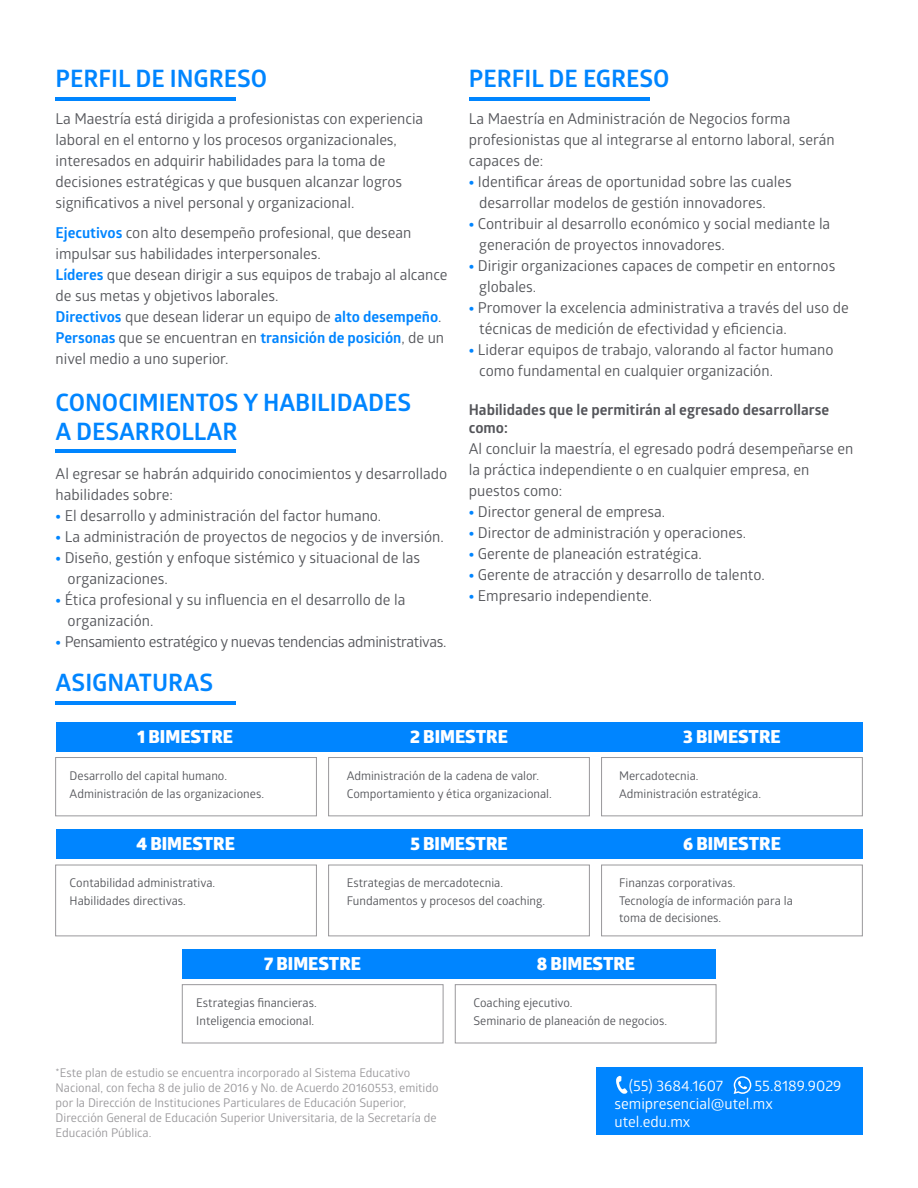
<style>
.page{position:relative;width:918px;height:1188px;background:#fff}
.page>*{position:absolute;margin:0;border:0;box-sizing:border-box;transform-origin:0 0}
.t1{font:700 24px/28.8px "Glober";color:#0085ff}
.t2{font:800 18px "Glober";color:#fff}
.t3{font:15px/21px "Glober";color:#54555a}
.t4{font:15px/18px "Glober";color:#fff}
.t5{font:15px "Glober";letter-spacing:-.025em;color:#54555a}
.t6{font:700 15px/18px "Glober";color:#54555a}
.t7{font:12px/17.5px "Glober";color:#54555a}
.t8{font:12px/15px "Glober";color:#99989b}
.s1{font-weight:700;color:#0085ff}
.s2{font-weight:800;color:#0085ff}
</style>
<div class="page">
<hr style="left:56px;top:97px;width:180px;height:3px;background:#0085ff">
<hr style="left:469px;top:97px;width:180px;height:3px;background:#0085ff">
<hr style="left:56px;top:450px;width:180px;height:3px;background:#0085ff">
<hr style="left:56px;top:701px;width:180px;height:3px;background:#0085ff">
<div style="left:55px;top:757px;width:262px;height:59px;border:1px solid #99989b"></div>
<div style="left:328px;top:757px;width:262px;height:59px;border:1px solid #99989b"></div>
<div style="left:601px;top:757px;width:262px;height:59px;border:1px solid #99989b"></div>
<div style="left:55px;top:865px;width:262px;height:71px;border:1px solid #99989b"></div>
<div style="left:328px;top:865px;width:262px;height:71px;border:1px solid #99989b"></div>
<div style="left:601px;top:865px;width:262px;height:71px;border:1px solid #99989b"></div>
<div style="left:56px;top:722px;width:806px;height:30px;background:#0085ff"></div>
<div style="left:182px;top:984px;width:261px;height:59px;border:1px solid #99989b"></div>
<div style="left:455px;top:984px;width:261px;height:59px;border:1px solid #99989b"></div>
<div style="left:182px;top:949px;width:534px;height:30px;background:#0085ff"></div>
<div style="left:56px;top:829px;width:806px;height:30px;background:#0085ff"></div>
<div style="left:596px;top:1068px;width:266px;height:67px;background:#0085ff"></div>
<svg style="left:734px;top:1076px;width:17px;height:18px"></svg>
<svg style="left:616px;top:1076px;width:12px;height:18px"></svg>
<h1 class="t1" style="left:56px;top:64px;width:213px">PERFIL DE INGRESO</h1>
<p class="t3" style="left:56px;top:107px;width:369px">La Maestría está dirigida a profesionistas con experiencia laboral en el entorno y los procesos organizacionales, interesados en adquirir habilidades para la toma de decisiones estratégicas y que busquen alcanzar logros significativos a nivel personal y organizacional.</p>
<p class="t3" style="left:56px;top:221px;width:393px"><span class="s1">Ejecutivos</span> con alto desempeño profesional, que desean impulsar sus habilidades interpersonales.<br><span class="s1">Líderes</span> que desean dirigir a sus equipos de trabajo al alcance de sus metas y objetivos laborales.<br><span class="s1">Directivos</span> que desean liderar un equipo de <span class="s1">alto desempeño</span>.<br><span class="s1">Personas</span> que se encuentran en <span class="s1">transición de posición</span>, de un nivel medio a uno superior.</p>
<h1 class="t1" style="left:56px;top:387px;width:357px">CONOCIMIENTOS Y HABILIDADES<br>A DESARROLLAR</h1>
<p class="t3" style="left:56px;top:462px;width:393px">Al egresar se habrán adquirido conocimientos y desarrollado habilidades sobre:</p>
<p class="t3" style="left:56px;top:504px;width:327px"><span class="s2">•</span> El desarrollo y administración del factor humano.</p>
<p class="t3" style="left:56px;top:525px;width:390px"><span class="s2">•</span> La administración de proyectos de negocios y de inversión.</p>
<p class="t3" style="left:68px;top:546px;width:354px;text-indent:-12px"><span class="s2">•</span> Diseño, gestión y enfoque sistémico y situacional de las organizaciones.</p>
<p class="t3" style="left:68px;top:588px;width:339px;text-indent:-12px"><span class="s2">•</span> Ética profesional y su influencia en el desarrollo de la organización.</p>
<p class="t5" style="left:56px;top:631px;width:392px"><span class="s2">•</span> Pensamiento estratégico y nuevas tendencias administrativas.</p>
<h1 class="t1" style="left:56px;top:668px;width:159px">ASIGNATURAS</h1>
<h1 class="t1" style="left:469px;top:64px;width:202px">PERFIL DE EGRESO</h1>
<p class="t3" style="left:469px;top:107px;width:367px">La Maestría en Administración de Negocios forma profesionistas que al integrarse al entorno laboral, serán capaces de:</p>
<p class="t3" style="left:479px;top:170px;width:314px;text-indent:-10px"><span class="s2">•</span> Identificar áreas de oportunidad sobre las cuales desarrollar modelos de gestión innovadores.</p>
<p class="t3" style="left:479px;top:212px;width:353px;text-indent:-10px"><span class="s2">•</span> Contribuir al desarrollo económico y social mediante la generación de proyectos innovadores.</p>
<p class="t3" style="left:479px;top:254px;width:358px;text-indent:-10px"><span class="s2">•</span> Dirigir organizaciones capaces de competir en entornos globales.</p>
<p class="t3" style="left:479px;top:296px;width:371px;text-indent:-10px"><span class="s2">•</span> Promover la excelencia administrativa a través del uso de técnicas de medición de efectividad y eficiencia.</p>
<p class="t3" style="left:479px;top:338px;width:356px;text-indent:-10px"><span class="s2">•</span> Liderar equipos de trabajo, valorando al factor humano como fundamental en cualquier organización.</p>
<p class="t6" style="left:469px;top:400px;width:362px">Habilidades que le permitirán al egresado desarrollarse como:</p>
<p class="t3" style="left:469px;top:437px;width:386px">Al concluir la maestría, el egresado podrá desempeñarse en la práctica independiente o en cualquier empresa, en puestos como:</p>
<p class="t3" style="left:469px;top:500px;width:198px"><span class="s2">•</span> Director general de empresa.</p>
<p class="t3" style="left:469px;top:521px;width:279px"><span class="s2">•</span> Director de administración y operaciones.</p>
<p class="t3" style="left:469px;top:542px;width:235px"><span class="s2">•</span> Gerente de planeación estratégica.</p>
<p class="t3" style="left:469px;top:563px;width:297px"><span class="s2">•</span> Gerente de atracción y desarrollo de talento.</p>
<p class="t3" style="left:469px;top:584px;width:185px"><span class="s2">•</span> Empresario independiente.</p>
<p class="t2" style="left:137px;top:723px;width:97px">1 BIMESTRE</p>
<p class="t2" style="left:410px;top:723px;width:99px">2 BIMESTRE</p>
<p class="t2" style="left:683px;top:723px;width:99px">3 BIMESTRE</p>
<p class="t7" style="left:70px;top:766px;width:196px">Desarrollo del capital humano.<br>Administración de las organizaciones.</p>
<p class="t7" style="left:347px;top:766px;width:207px">Administración de la cadena de valor.<br>Comportamiento y ética organizacional.</p>
<p class="t7" style="left:619px;top:766px;width:143px">Mercadotecnia.<br>Administración estratégica.</p>
<p class="t2" style="left:136px;top:830px;width:100px">4 BIMESTRE</p>
<p class="t2" style="left:410px;top:830px;width:99px">5 BIMESTRE</p>
<p class="t2" style="left:683px;top:830px;width:99px">6 BIMESTRE</p>
<p class="t7" style="left:70px;top:874px;width:147px">Contabilidad administrativa.<br>Habilidades directivas.</p>
<p class="t7" style="left:347px;top:874px;width:200px">Estrategias de mercadotecnia.<br>Fundamentos y procesos del coaching.</p>
<p class="t7" style="left:619px;top:874px;width:175px">Finanzas corporativas.<br>Tecnología de información para la toma de decisiones.</p>
<p class="t2" style="left:264px;top:950px;width:98px">7 BIMESTRE</p>
<p class="t2" style="left:537px;top:950px;width:100px">8 BIMESTRE</p>
<p class="t7" style="left:196px;top:994px;width:122px">Estrategias financieras.<br>Inteligencia emocional.</p>
<p class="t7" style="left:473px;top:994px;width:195px">Coaching ejecutivo.<br>Seminario de planeación de negocios.</p>
<p class="t8" style="left:56px;top:1064px;width:385px">*Este plan de estudio se encuentra incorporado al Sistema Educativo Nacional, con fecha 8 de julio de 2016 y No. de Acuerdo 20160553, emitido por la Dirección de Instituciones Particulares de Educación Superior, Dirección General de Educación Superior Universitaria, de la Secretaría de Educación Pública.</p>
<p class="t4" style="left:615px;top:1076px;width:160px;text-indent:14px">(55) 3684.1607 semipresencial@utel.mx utel.edu.mx</p>
<p class="t4" style="left:754px;top:1076px;width:89px">55.8189.9029</p>
</div>
